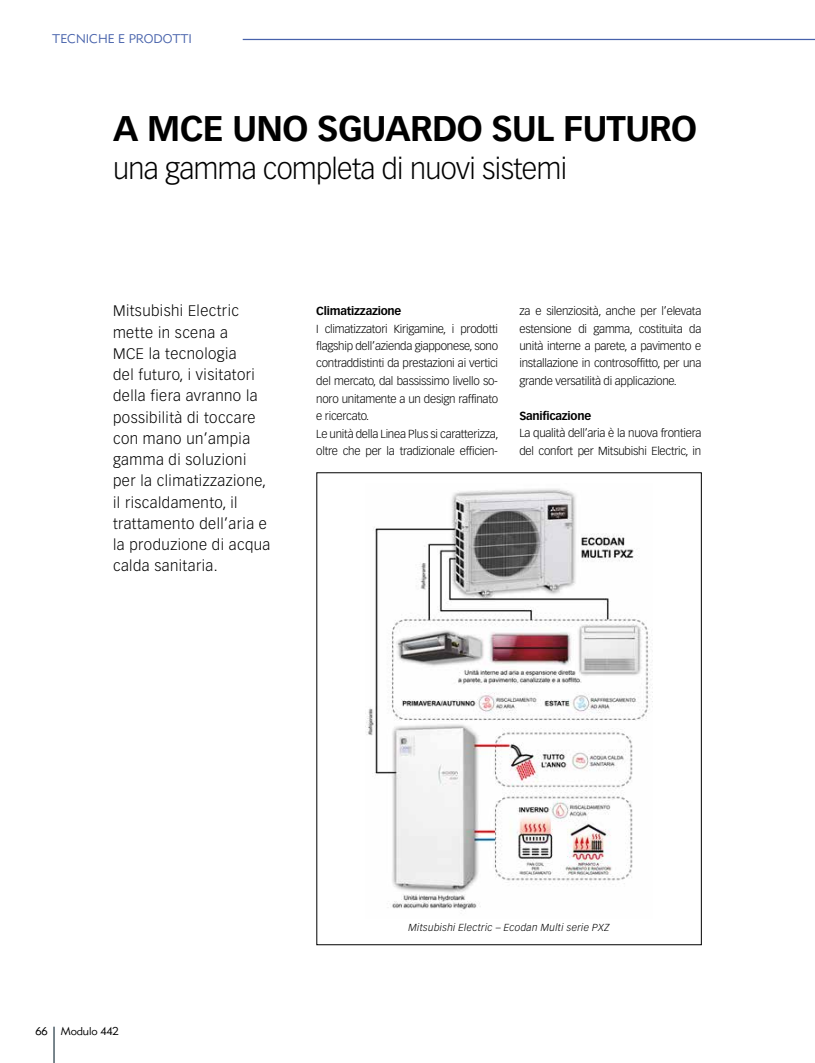
<style>
.page{position:relative;width:815px;height:1063px;background:#fff}
.page>*{position:absolute;margin:0;border:0;box-sizing:border-box;transform-origin:0 0}
.t1{font:700 35px "Vectora LT Std";letter-spacing:-.02em;color:#000}
.t2{font:300 28.75px "Vectora LT Std";letter-spacing:-.02em;color:#000}
.t3{font:300 15px/21.2px "Vectora LT Std";letter-spacing:.03em;color:#000}
.t4{font:12.5px "Metro Lite LT Two";color:#4762ab}
.t5{font:300 11.5px/17.5px "Vectora LT Std";letter-spacing:-.02em;color:#000}
.t6{font:700 11.5px "Vectora LT Std";letter-spacing:-.02em;color:#000}
.t7{font:11.25px "Metro Lite LT Two";letter-spacing:-.015em;color:#000}
.t8{font:italic 300 10px "Vectora LT Std";letter-spacing:.03em;color:#000}
</style>
<div class="page">
<hr style="left:53px;top:1027px;width:2px;height:36px;background:#717e86">
<hr style="left:243px;top:39px;width:572px;height:1px;background:#4762ab">
<img style="left:366px;top:489px;width:287px;height:422px">
<p class="t4" style="left:52px;top:31px;width:141px">TECNICHE E PRODOTTI</p>
<h1 class="t1" style="left:113px;top:107px;width:586px">A MCE UNO SGUARDO SUL FUTURO</h1>
<h2 class="t2" style="left:113px;top:152px;width:456px">una gamma completa di nuovi sistemi</h2>
<p class="t3" style="left:113px;top:301px;width:159px">Mitsubishi Electric mette in scena a<br>MCE la tecnologia<br>del futuro, i visitatori della fiera avranno la possibilità di toccare con mano un’ampia gamma di soluzioni per la climatizzazione, il riscaldamento, il trattamento dell’aria e la produzione di acqua calda sanitaria.</p>
<p class="t6" style="left:316px;top:304px;width:87px">Climatizzazione</p>
<p class="t5" style="left:316px;top:320px;width:184px">I climatizzatori Kirigamine, i prodotti flagship dell’azienda giapponese, sono contraddistinti da prestazioni ai vertici del mercato, dal bassissimo livello so&shy;noro unitamente a un design raffinato e ricercato.<br>Le unità della Linea Plus si caratterizza, oltre che per la tradizionale efficien-</p>
<p class="t5" style="left:519px;top:302px;width:183px;text-align:justify">za e silenziosità, anche per l’elevata estensione di gamma, costituita da unità interne a parete, a pavimento e installazione in controsoffitto, per una grande versatilità di applicazione.</p>
<p class="t6" style="left:519px;top:409px;width:73px">Sanificazione</p>
<p class="t5" style="left:519px;top:425px;width:183px">La qualità dell’aria è la nuova frontiera del confort per Mitsubishi Electric, in</p>
<p class="t7" style="left:35px;top:1025px;width:85px">66 Modulo 442</p>
<p class="t8" style="left:409px;top:922px;width:202px">Mitsubishi Electric – Ecodan Multi serie PXZ</p>
</div>
